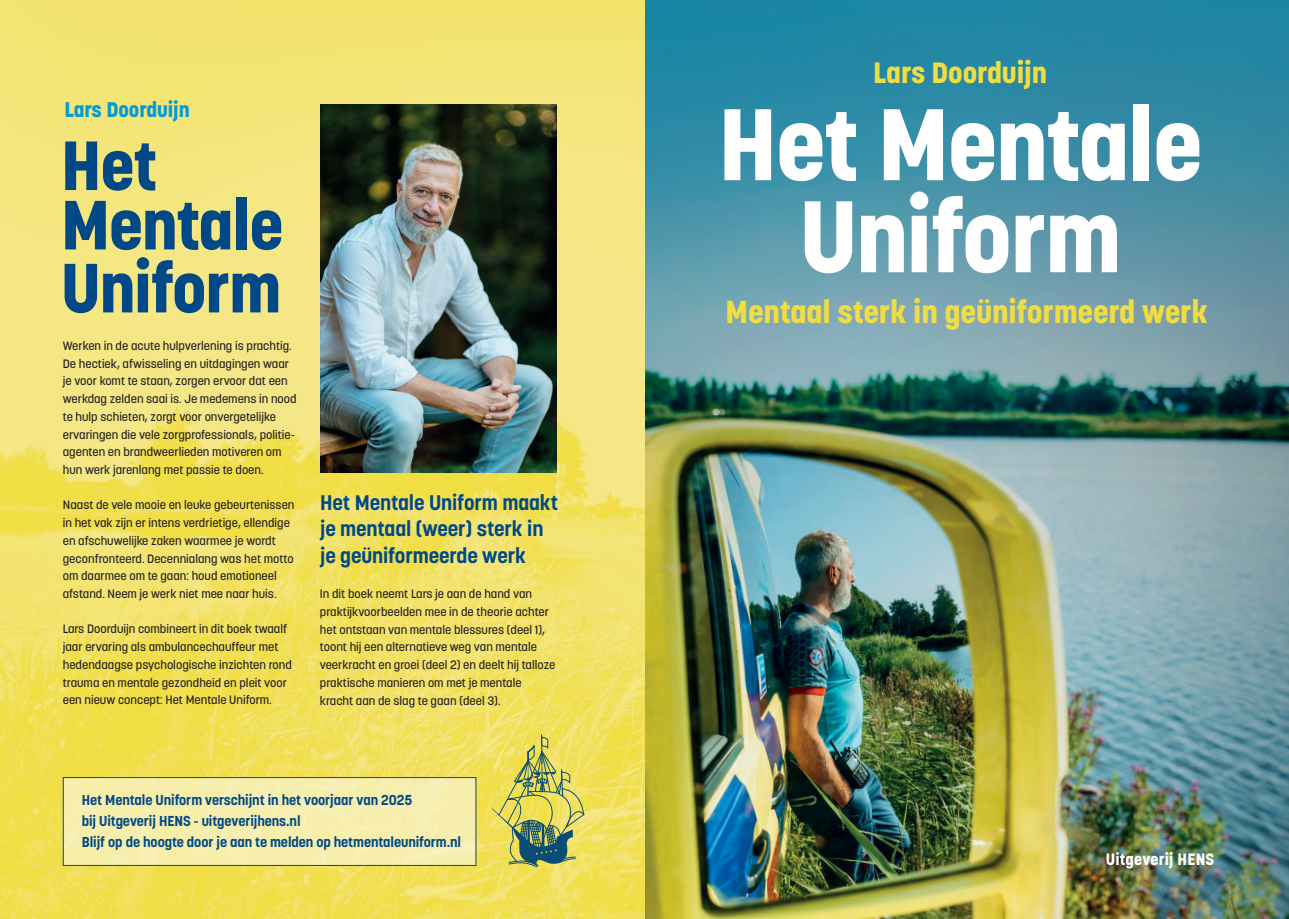
<style>
.page{position:relative;width:1289px;height:919px;background:#fff}
.page>*{position:absolute;margin:0;border:0;box-sizing:border-box;transform-origin:0 0}
.t1{font:800 100.35px "Korolev";letter-spacing:-.02em;color:#fff}
.t2{font:800 68.7px "Korolev";letter-spacing:-.02em;color:#004986}
.t3{font:800 31.5px "Korolev";letter-spacing:-.005em;color:#f0dd41}
.t4{font:800 29.1px "Korolev";letter-spacing:-.005em;color:#f0dd41}
.t5{font:700 21px/26.2px "Korolev";letter-spacing:-.005em;color:#004986}
.t6{font:800 21px "Korolev";letter-spacing:-.005em;color:#009cd6}
.t7{font:800 16.2px "Korolev";letter-spacing:.01em;color:#fff}
.t8{font:700 14.25px "Korolev";letter-spacing:-.005em;color:#004986}
.t9{font:500 12px/17.7px "Korolev";color:#231f20}
</style>
<div class="page">
<img style="left:644px;top:0;width:644px;height:918px">
<svg style="left:0;top:0;width:644px;height:918px;background:#f2e26b"></svg>
<img style="left:320px;top:104px;width:236px;height:368px">
<hr style="left:541px;top:734px;width:1px;height:30px;background:#0b4c75">
<svg style="left:492px;top:736px;width:92px;height:131px;background:#bebf61"></svg>
<img style="left:65px;top:779px;width:409px;height:84px">
<div style="left:63px;top:777px;width:413px;height:88px;border:1px solid #004986"></div>
<p class="t6" style="left:64px;top:100px;width:127px">Lars Doorduijn</p>
<p class="t2" style="left:61px;top:136px;width:98px">Het</p>
<p class="t2" style="left:61px;top:196px;width:224px">Mentale</p>
<p class="t2" style="left:61px;top:259px;width:222px">Uniform</p>
<p class="t9" style="left:63px;top:338px;width:235px">Werken in de acute hulpverlening is prachtig.<br>De hectiek, afwisseling en uitdagingen waar je voor komt te staan, zorgen ervoor dat een werkdag zelden saai is. Je medemens in nood te hulp schieten, zorgt voor onvergetelijke ervaringen die vele zorgprofessionals, politie&shy;agenten en brandweerlieden motiveren om hun werk jarenlang met passie te doen.</p>
<p class="t9" style="left:63px;top:497px;width:233px">Naast de vele mooie en leuke gebeurtenissen in het vak zijn er intens verdrietige, ellendige en afschuwelijke zaken waarmee je wordt geconfronteerd. Decennialang was het motto om daarmee om te gaan: houd emotioneel afstand. Neem je werk niet mee naar huis.</p>
<p class="t9" style="left:63px;top:621px;width:230px">Lars Doorduijn combineert in dit boek twaalf jaar ervaring als ambulancechauffeur met hedendaagse psychologische inzichten rond trauma en mentale gezondheid en pleit voor een nieuw concept: Het Mentale Uniform.</p>
<p class="t5" style="left:320px;top:491px;width:240px">Het Mentale Uniform maakt je mentaal (weer) sterk in je geüniformeerde werk</p>
<p class="t9" style="left:320px;top:586px;width:237px">In dit boek neemt Lars je aan de hand van praktijkvoorbeelden mee in de theorie achter het ontstaan van mentale blessures (deel 1), toont hij een alternatieve weg van mentale veerkracht en groei (deel 2) en deelt hij talloze praktische manieren om met je mentale kracht aan de slag te gaan (deel 3).</p>
<p class="t8" style="left:82px;top:794px;width:332px">Het Mentale Uniform verschijnt in het voorjaar van 2025</p>
<p class="t8" style="left:82px;top:815px;width:220px">bij Uitgeverij HENS - uitgeverijhens.nl</p>
<p class="t8" style="left:82px;top:836px;width:381px">Blijf op de hoogte door je aan te melden op hetmentaleuniform.nl</p>
<p class="t4" style="left:873px;top:60px;width:175px">Lars Doorduijn</p>
<p class="t1" style="left:718px;top:102px;width:486px">Het Mentale</p>
<p class="t1" style="left:799px;top:194px;width:323px">Uniform</p>
<p class="t3" style="left:725px;top:299px;width:484px">Mentaal sterk in geüniformeerd werk</p>
<p class="t7" style="left:1105px;top:852px;width:110px">Uitgeverij HENS</p>
</div>
